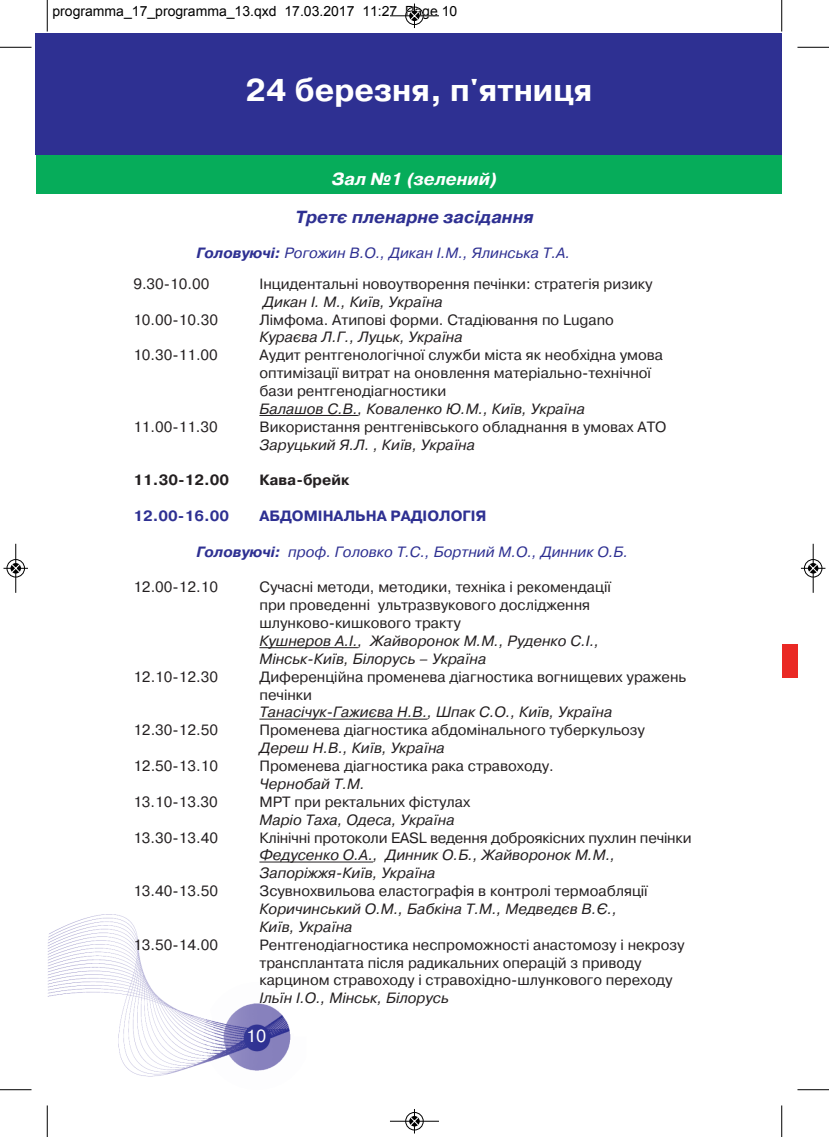
<style>
.page{position:relative;width:829px;height:1137px;background:#fff}
.page>*{position:absolute;margin:0;border:0;box-sizing:border-box;transform-origin:0 0}
.t1{font:700 31.5px "Pragmatica C";color:#fff}
.t2{font:italic 700 17.5px "Pragmatica C";color:#2e3092}
.t3{font:italic 700 17.5px "Pragmatica C";color:#fff}
.t4{font:17.5px "Pragmatica C";color:#fff}
.t5{font:14.88px/17.8px "Pragmatica C";color:#231f20}
.t6{font:italic 14.88px/17.8px "Pragmatica C";color:#231f20}
.t7{font:italic 14.88px/30.6px "Pragmatica C";color:#2e3092}
.t8{font:700 14.88px "Pragmatica C";color:#2e3092}
.t9{font:700 14.88px "Pragmatica C";color:#231f20}
.t10{font:14px "Arial";color:#000}
.s1{font-weight:700}
.s2{font-style:normal;color:#231f20}
</style>
<div class="page">
<div style="left:35px;top:33px;width:746px;height:122px;background:#2e3092"></div>
<img style="left:48px;top:914px;width:243px;height:163px">
<div style="left:36px;top:155px;width:745px;height:39px;background:#06ac5a"></div>
<hr style="left:259px;top:415px;width:99px;height:1px;background:#231f20">
<hr style="left:259px;top:647px;width:99px;height:1px;background:#231f20">
<hr style="left:259px;top:718px;width:168px;height:1px;background:#231f20">
<hr style="left:259px;top:861px;width:114px;height:1px;background:#231f20">
<div style="left:782px;top:644px;width:15px;height:33px;background:#ea2924"></div>
<hr style="left:47px;top:0;width:1px;height:32px;background:#000">
<hr style="left:0;top:47px;width:32px;height:1px;background:#000">
<hr style="left:781px;top:0;width:1px;height:32px;background:#000">
<hr style="left:797px;top:47px;width:32px;height:1px;background:#000">
<hr style="left:47px;top:1105px;width:1px;height:31px;background:#000">
<hr style="left:0;top:1089px;width:32px;height:1px;background:#000">
<hr style="left:781px;top:1105px;width:1px;height:31px;background:#000">
<hr style="left:797px;top:1089px;width:32px;height:1px;background:#000">
<div style="left:405px;top:6px;width:19px;height:19px;border:1px solid #fff;border-radius:50%"></div>
<hr style="left:390px;top:15px;width:49px;height:1px;background:#000">
<div style="left:405px;top:7px;width:18px;height:18px;border:1px solid #000;border-radius:50%"></div>
<svg style="left:410px;top:4px;width:9px;height:24px"></svg>
<div style="left:405px;top:1111px;width:19px;height:19px;border:1px solid #fff;border-radius:50%"></div>
<hr style="left:390px;top:1120px;width:49px;height:1px;background:#000">
<div style="left:405px;top:1112px;width:18px;height:17px;border:1px solid #000;border-radius:50%"></div>
<svg style="left:410px;top:1109px;width:9px;height:24px"></svg>
<div style="left:6px;top:559px;width:19px;height:18px;border:1px solid #fff;border-radius:50%"></div>
<hr style="left:15px;top:543px;width:1px;height:49px;background:#000">
<div style="left:7px;top:559px;width:18px;height:18px;border:1px solid #000;border-radius:50%"></div>
<svg style="left:4px;top:563px;width:24px;height:9px"></svg>
<hr style="left:813px;top:543px;width:1px;height:49px;background:#000">
<div style="left:804px;top:559px;width:18px;height:18px;border:1px solid #000;border-radius:50%"></div>
<div style="left:808px;top:563px;width:10px;height:10px;background:#000;border-radius:50%"></div>
<svg style="left:801px;top:563px;width:24px;height:9px"></svg>
<p class="t10" style="left:52px;top:3px;width:406px">programma_17_programma_13.qxd 17.03.2017 11:27 Page 10</p>
<h1 class="t1" style="left:245px;top:72px;width:348px">24 березня, п'ятниця</h1>
<p class="t3" style="left:332px;top:168px;width:167px">Зал №1 (зелений)</p>
<p class="t2" style="left:295px;top:207px;width:240px">Третє пленарне засідання</p>
<p class="t7" style="left:133px;top:237px;width:438px;text-indent:63px"><span class="s1">Головуючі:</span> Рогожин В.О., Дикан І.М., Ялинська Т.А.<br><span class="s2">9.30-10.00</span></p>
<p class="t5" style="left:259px;top:275px;width:395px">Інцидентальні новоутворення печінки: стратегія ризику</p>
<p class="t6" style="left:263px;top:292px;width:181px">Дикан І. М., Київ, Україна</p>
<p class="t5" style="left:133px;top:310px;width:86px">10.00-10.30</p>
<p class="t5" style="left:259px;top:310px;width:356px">Лімфома. Атипові форми. Стадіювання по Lugano</p>
<p class="t6" style="left:259px;top:328px;width:205px">Кураєва Л.Г., Луцьк, Україна</p>
<p class="t5" style="left:133px;top:346px;width:86px">10.30-11.00</p>
<p class="t5" style="left:259px;top:346px;width:405px">Аудит рентгенологічної служби міста як необхідна умова оптимізації витрат на оновлення матеріально-технічної бази рентгенодіагностики</p>
<p class="t6" style="left:259px;top:399px;width:327px">Балашов С.В., Коваленко Ю.М., Київ, Україна</p>
<p class="t5" style="left:133px;top:417px;width:86px">11.00-11.30</p>
<p class="t5" style="left:259px;top:417px;width:408px">Використання рентгенівського обладнання в умовах АТО</p>
<p class="t6" style="left:259px;top:435px;width:217px">Заруцький Я.Л. , Київ, Україна</p>
<p class="t9" style="left:133px;top:471px;width:97px">11.30-12.00</p>
<p class="t9" style="left:259px;top:471px;width:91px">Кава-брейк</p>
<p class="t8" style="left:133px;top:507px;width:97px">12.00-16.00</p>
<p class="t8" style="left:259px;top:507px;width:228px">АБДОМІНАЛЬНА РАДІОЛОГІЯ</p>
<p class="t7" style="left:196px;top:536px;width:433px"><span class="s1">Головуючі:</span> проф. Головко Т.С., Бортний М.О., Динник О.Б.</p>
<p class="t5" style="left:133px;top:578px;width:86px">12.00-12.10</p>
<p class="t5" style="left:259px;top:578px;width:353px">Сучасні методи, методики, техніка і рекомендації при проведенні ультразвукового дослідження шлунково-кишкового тракту</p>
<p class="t6" style="left:259px;top:632px;width:341px">Кушнеров А.І., Жайворонок М.М., Руденко С.І.,<br>Мінськ-Київ, Білорусь – Україна</p>
<p class="t5" style="left:133px;top:667px;width:86px">12.10-12.30</p>
<p class="t5" style="left:259px;top:667px;width:428px">Диференційна променева діагностика вогнищевих уражень печінки</p>
<p class="t6" style="left:259px;top:703px;width:354px">Танасічук-Гажиєва Н.В., Шпак С.О., Київ, Україна</p>
<p class="t5" style="left:133px;top:721px;width:86px">12.30-12.50</p>
<p class="t5" style="left:259px;top:721px;width:387px">Променева діагностика абдомінального туберкульозу</p>
<p class="t6" style="left:259px;top:739px;width:187px">Дереш Н.В., Київ, Україна</p>
<p class="t5" style="left:133px;top:756px;width:86px">12.50-13.10</p>
<p class="t5" style="left:259px;top:756px;width:296px">Променева діагностика рака стравоходу.</p>
<p class="t6" style="left:259px;top:774px;width:107px">Чернобай Т.М.</p>
<p class="t5" style="left:133px;top:792px;width:86px">13.10-13.30</p>
<p class="t5" style="left:259px;top:792px;width:212px">МРТ при ректальних фістулах</p>
<p class="t6" style="left:259px;top:810px;width:197px">Маріо Таха, Одеса, Україна</p>
<p class="t5" style="left:133px;top:828px;width:86px">13.30-13.40</p>
<p class="t5" style="left:259px;top:828px;width:433px">Клінічні протоколи EASL ведення доброякісних пухлин печінки</p>
<p class="t6" style="left:259px;top:846px;width:357px">Федусенко О.А., Динник О.Б., Жайворонок М.М.,<br>Запоріжжя-Київ, Україна</p>
<p class="t5" style="left:133px;top:881px;width:86px">13.40-13.50</p>
<p class="t5" style="left:259px;top:881px;width:390px">Зсувнохвильова еластографія в контролі термоабляції</p>
<p class="t6" style="left:259px;top:899px;width:359px">Коричинський О.М., Бабкіна Т.М., Медведєв В.Є.,<br>Київ, Україна</p>
<p class="t5" style="left:133px;top:935px;width:86px">13.50-14.00</p>
<p class="t5" style="left:259px;top:935px;width:427px">Рентгенодіагностика неспроможності анастомозу і некрозу трансплантата після радикальних операцій з приводу карцином стравоходу і стравохідно-шлункового переходу</p>
<p class="t6" style="left:259px;top:989px;width:191px">Ільїн І.О., Мінськ, Білорусь</p>
<p class="t4" style="left:246px;top:1025px;width:22px">10</p>
</div>
